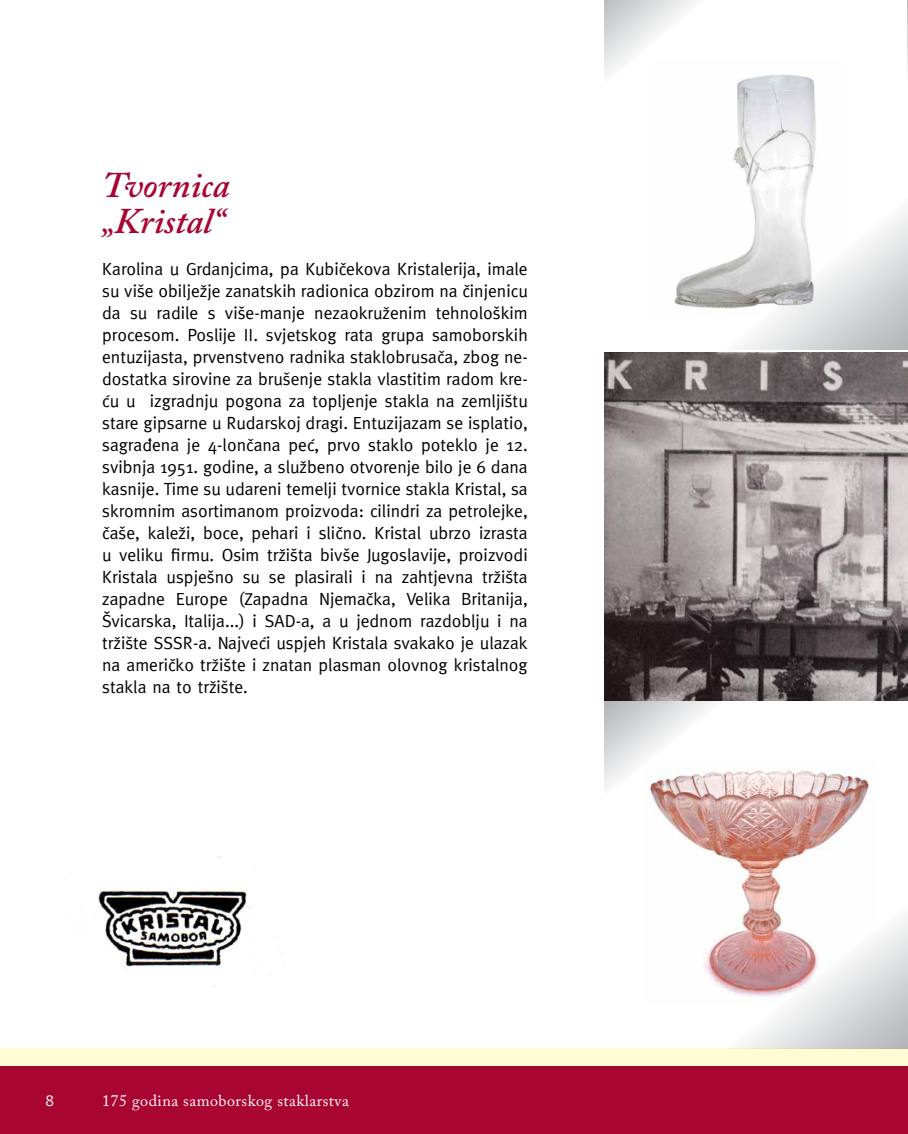
<style>
.page{position:relative;width:908px;height:1134px;background:#fff}
.page>*{position:absolute;margin:0;border:0;box-sizing:border-box;transform-origin:0 0}
.t1{font:italic 600 36px/36px "Adobe Caslon Pro";color:#a90533}
.t2{font:17.6px/22px "Meta Normal HR";color:#000;text-align:justify}
.t3{font:16px "Adobe Caslon Pro";letter-spacing:.03em;color:#fff}
.t4{font:16px "Meta Normal HR";color:#fff}
</style>
<div class="page">
<div style="left:0;top:1066px;width:907px;height:68px;background:#a90533"></div>
<div style="left:0;top:1049px;width:907px;height:17px;background:#fffcd5"></div>
<img style="left:623px;top:765px;width:284px;height:284px">
<img style="left:622px;top:51px;width:285px;height:299px">
<img style="left:907px;top:0;width:1px;height:77px">
<img style="left:98px;top:856px;width:157px;height:131px">
<img style="left:604px;top:353px;width:303px;height:348px">
<h1 class="t1" style="left:102px;top:166px;width:129px">Tvornica „Kristal“</h1>
<p class="t2" style="left:102px;top:257px;width:427px">Karolina u Grdanjcima, pa Kubičekova Kristalerija, imale su više obilježje zanatskih radionica obzirom na činjenicu da su radile s više-manje nezaokruženim tehnološkim procesom. Poslije II. svjetskog rata grupa samoborskih entuzijasta, prvenstveno radnika staklobrusača, zbog ne&shy;dostatka sirovine za brušenje stakla vlastitim radom kre&shy;ću u izgradnju pogona za topljenje stakla na zemljištu stare gipsarne u Rudarskoj dragi. Entuzijazam se isplatio, sagrađena je 4-lončana peć, prvo staklo poteklo je 12. svibnja 1951. godine, a službeno otvorenje bilo je 6 dana kasnije. Time su udareni temelji tvornice stakla Kristal, sa skromnim asortimanom proizvoda: cilindri za petrolejke, čaše, kaleži, boce, pehari i slično. Kristal ubrzo izrasta u veliku firmu. Osim tržišta bivše Jugoslavije, proizvodi Kristala uspješno su se plasirali i na zahtjevna tržišta zapadne Europe (Zapadna Njemačka, Velika Britanija, Švicarska, Italija...) i SAD-a, a u jednom razdoblju i na tržište SSSR-a. Najveći uspjeh Kristala svakako je ulazak na američko tržište i znatan plasman olovnog kristalnog stakla na to tržište.</p>
<p class="t4" style="left:45px;top:1091px;width:10px">8</p>
<p class="t3" style="left:102px;top:1091px;width:248px">175 godina samoborskog staklarstva</p>
</div>
